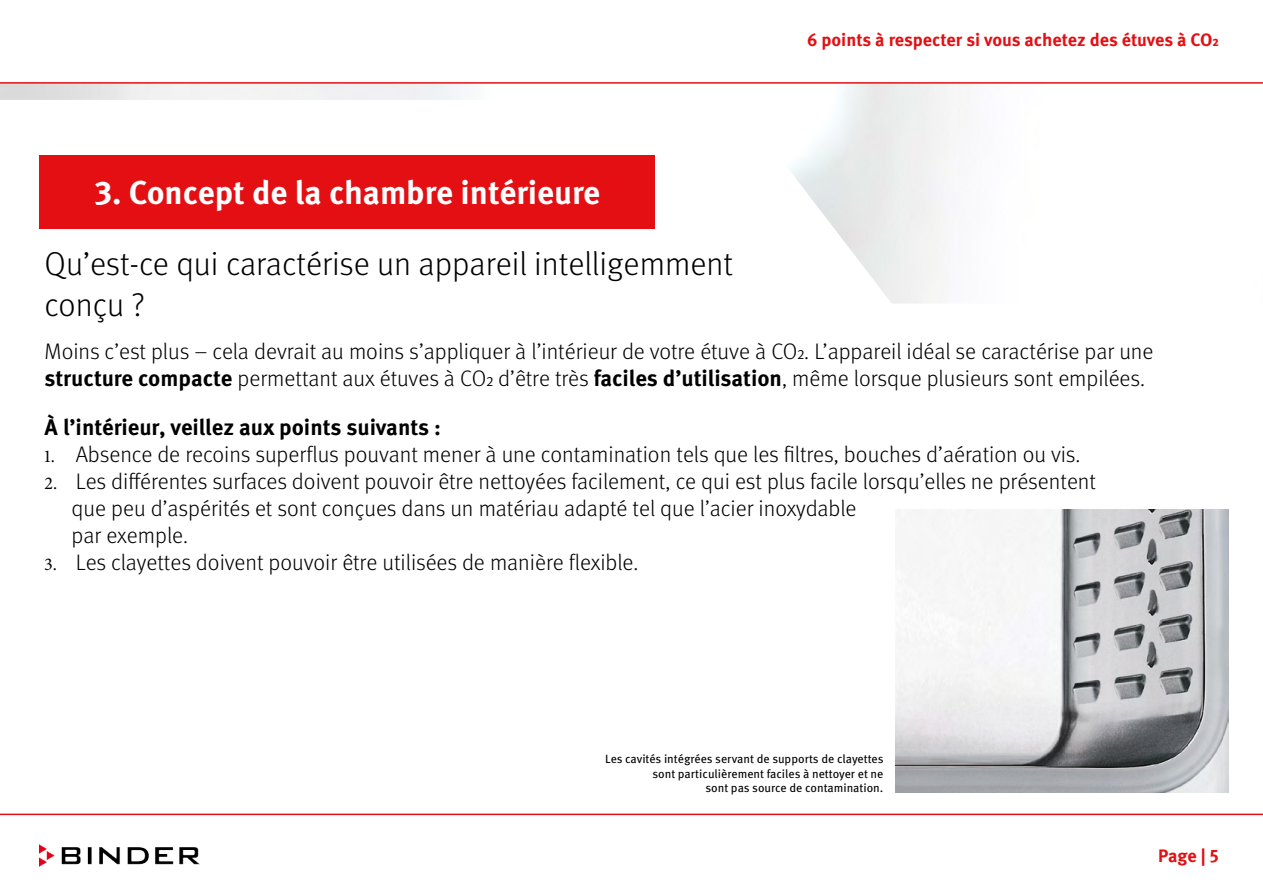
<style>
.page{position:relative;width:1263px;height:893px;background:#fff}
.page>*{position:absolute;margin:0;border:0;box-sizing:border-box;transform-origin:0 0}
.t1{font:300 33px/41.2px "Meta Pro";color:#000}
.t2{font:700 33px "Meta Pro";color:#fff}
.t3{font:300 22.5px/27px "Meta Pro";color:#000}
.t4{font:700 22.5px "Meta Pro";color:#000}
.t5{font:700 18px "Meta Pro";letter-spacing:-.005em;color:#e30f13}
.t6{font:12px/14.4px "Meta Pro";color:#000;text-align:right}
.s1{font-weight:700}
.s2{font-family:"Minion Pro";font-weight:400;font-size:18px}
</style>
<div class="page">
<img style="left:0;top:84px;width:960px;height:220px">
<img style="left:896px;top:510px;width:332px;height:282px">
<svg style="left:0;top:814px;width:1263px;height:53px"></svg>
<img style="left:39px;top:844px;width:160px;height:22px">
<svg style="left:0;top:82px;width:1263px;height:2px;background:#e7484b"></svg>
<div style="left:39px;top:155px;width:616px;height:73px;background:#e30f13"></div>
<p class="t2" style="left:94px;top:167px;width:507px">3. Concept de la chambre intérieure</p>
<p class="t5" style="left:807px;top:25px;width:413px">6 points à respecter si vous achetez des étuves à CO2</p>
<p class="t1" style="left:45px;top:241px;width:690px">Qu’est-ce qui caractérise un appareil intelligemment conçu ?</p>
<p class="t3" style="left:45px;top:337px;width:1110px">Moins c’est plus – cela devrait au moins s’appliquer à l’intérieur de votre étuve à CO2. L’appareil idéal se caractérise par une <span class="s1">structure compacte</span> permettant aux étuves à CO2 d’être très <span class="s1">faciles d’utilisation</span>, même lorsque plusieurs sont empilées.</p>
<p class="t4" style="left:45px;top:409px;width:398px">À l’intérieur, veillez aux points suivants :</p>
<p class="t3" style="left:45px;top:439px;width:1037px"><span class="s2">1.</span> Absence de recoins superflus pouvant mener à une contamination tels que les filtres, bouches d’aération ou vis.</p>
<p class="t3" style="left:72px;top:466px;width:1026px;text-indent:-27px"><span class="s2">2.</span> Les différentes surfaces doivent pouvoir être nettoyées facilement, ce qui est plus facile lorsqu’elles ne présentent que peu d’aspérités et sont conçues dans un matériau adapté tel que l’acier inoxydable<br>par exemple.</p>
<p class="t3" style="left:45px;top:547px;width:595px"><span class="s2">3.</span> Les clayettes doivent pouvoir être utilisées de manière flexible.</p>
<p class="t6" style="left:605px;top:751px;width:280px">Les cavités intégrées servant de supports de clayettes sont particulièrement faciles à nettoyer et ne<br>sont pas source de contamination.</p>
<p class="t5" style="left:1158px;top:842px;width:62px">Page | 5</p>
</div>
